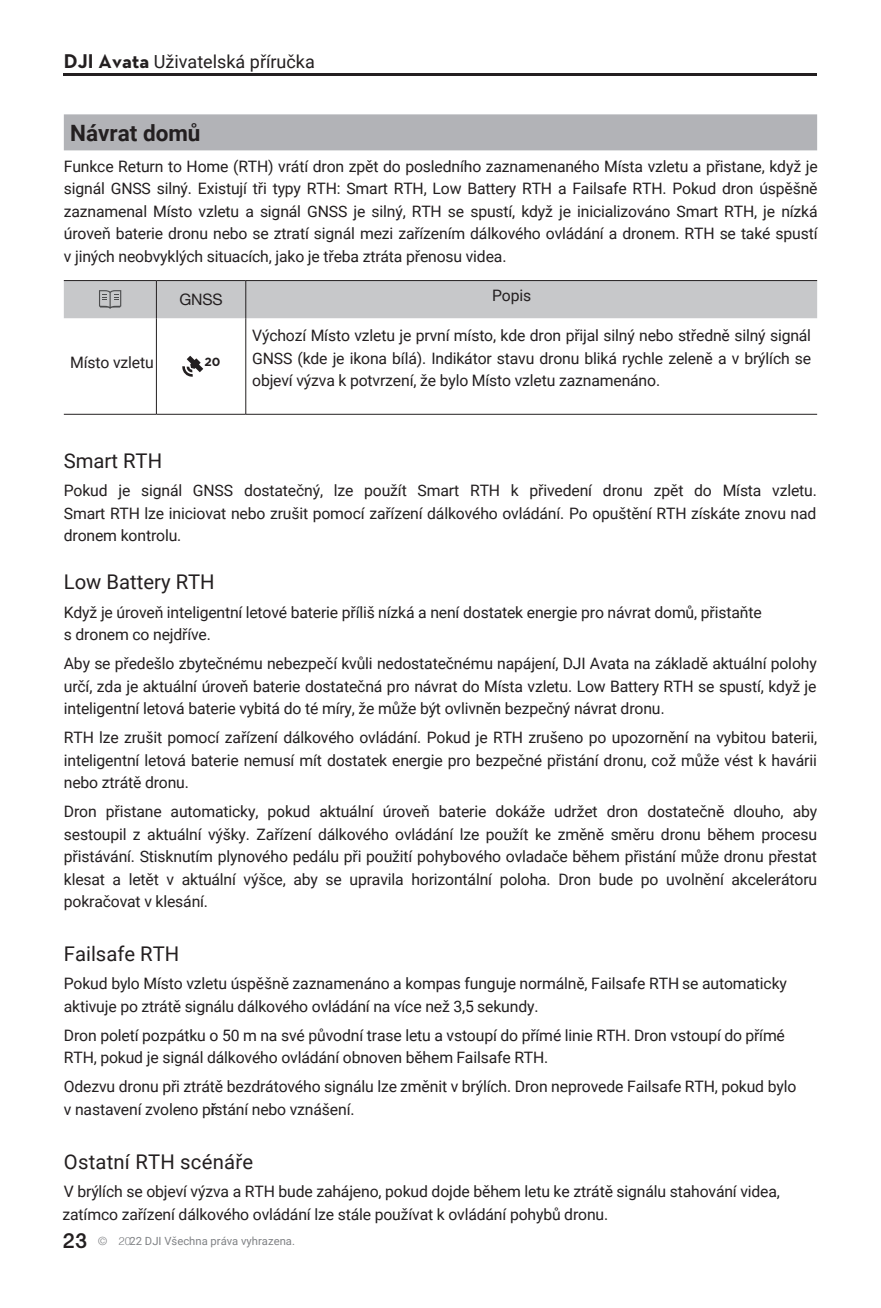
<style>
.page{position:relative;width:881px;height:1308px;background:#fff}
.page>*{position:absolute;margin:0;border:0;box-sizing:border-box;transform-origin:0 0}
.t1{font:700 22.5px "Roboto";color:#231f20}
.t2{font:20.25px "Roboto";color:#231f20}
.t3{font:18px "Roboto";color:#231f20}
.t4{font:15.75px/22.5px "Roboto";letter-spacing:-.01em;color:#231f20;text-align:justify}
.t5{font:15.75px "Helvetica Neue";color:#231f20}
.t6{font:700 11.7px "Gotham";color:#231f20}
.t7{font:11.25px "Roboto";color:#808285}
.s1{font-family:"Dji";font-weight:700;font-size:20.25px}
.s2{font-family:"Helvetica Neue";font-weight:300}
.s3{font-family:"Gujarati Sangam MN";font-weight:700;font-size:18px;color:#231f20}
.s4{font-family:"Helvetica";font-weight:300}
</style>
<div class="page">
<hr style="left:64px;top:74px;width:752px;height:2px;background:#231f20">
<div style="left:64px;top:114px;width:752px;height:36px;background:#b2b3b7"></div>
<hr style="left:156px;top:318px;width:1px;height:96px;background:#231f20">
<hr style="left:156px;top:414px;width:90px;height:1px;background:#231f20">
<hr style="left:245px;top:318px;width:1px;height:96px;background:#231f20">
<hr style="left:64px;top:414px;width:92px;height:1px;background:#231f20">
<hr style="left:246px;top:414px;width:570px;height:1px;background:#231f20">
<div style="left:64px;top:280px;width:752px;height:38px;background:#c7c8ca"></div>
<svg style="left:182px;top:356px;width:21px;height:21px"></svg>
<p class="t3" style="left:64px;top:49px;width:252px"><span class="s1">DJI Avata</span> Uživatelská příručka</p>
<h1 class="t1" style="left:70px;top:117px;width:132px">Návrat domů</h1>
<p class="t4" style="left:64px;top:154px;width:755px">Funkce Return to Home (RTH) vrátí dron zpět do posledního zaznamenaného Místa vzletu a přistane, když je signál GNSS silný. Existují tři typy RTH: Smart RTH, Low Battery RTH a Failsafe RTH. Pokud dron úspěšně zaznamenal Místo vzletu a signál GNSS je silný, RTH se spustí, když je inicializováno Smart RTH, je nízká úroveň baterie dronu nebo se ztratí signál mezi zařízením dálkového ovládání a dronem. RTH se také spustí v jiných neobvyklých situacích, jako je třeba ztráta přenosu videa.</p>
<p class="t5" style="left:179px;top:293px;width:45px">GNSS</p>
<p class="t4" style="left:492px;top:283px;width:41px">Popis</p>
<p class="t4" style="left:70px;top:351px;width:85px">Místo vzletu</p>
<p class="t6" style="left:204px;top:356px;width:17px">20</p>
<p class="t4" style="left:252px;top:324px;width:560px">Výchozí Místo vzletu je první místo, kde dron přijal silný nebo středně silný signál GNSS (kde je ikona bílá). Indikátor stavu dronu bliká rychle zeleně a v brýlích se objeví výzva k potvrzení, že bylo Místo vzletu zaznamenáno.</p>
<p class="t2" style="left:64px;top:446px;width:100px">Smart RTH</p>
<p class="t4" style="left:64px;top:479px;width:754px">Pokud je signál GNSS dostatečný, lze použít Smart RTH k přivedení dronu zpět do Místa vzletu.<br>Smart RTH lze iniciovat nebo zrušit pomocí zařízení dálkového ovládání. Po opuštění RTH získáte znovu nad dronem kontrolu.</p>
<p class="t2" style="left:64px;top:568px;width:152px">Low Battery RTH</p>
<p class="t4" style="left:64px;top:600px;width:699px">Když je úroveň inteligentní letové baterie příliš nízká a není dostatek energie pro návrat domů, přistaňte s dronem co nejdříve.</p>
<p class="t4" style="left:64px;top:652px;width:754px">Aby se předešlo zbytečnému nebezpečí kvůli nedostatečnému napájení, DJI Avata na základě aktuální polohy určí, zda je aktuální úroveň baterie dostatečná pro návrat do Místa vzletu. Low Battery RTH se spustí, když je inteligentní letová baterie vybitá do té míry, že může být ovlivněn bezpečný návrat dronu<span class="s2">.</span></p>
<p class="t4" style="left:64px;top:726px;width:754px">RTH lze zrušit pomocí zařízení dálkového ovládání. Pokud je RTH zrušeno po upozornění na vybitou baterii, inteligentní letová baterie nemusí mít dostatek energie pro bezpečné přistání dronu, což může vést k havárii nebo ztrátě dronu.</p>
<p class="t4" style="left:64px;top:799px;width:754px">Dron přistane automaticky, pokud aktuální úroveň baterie dokáže udržet dron dostatečně dlouho, aby sestoupil z aktuální výšky. Zařízení dálkového ovládání lze použít ke změně směru dronu během procesu přistávání. Stisknutím plynového pedálu při použití pohybového ovladače během přistání může dronu přestat klesat a letět v aktuální výšce, aby se upravila horizontální poloha. Dron bude po uvolnění akcelerátoru pokračovat v klesání.</p>
<p class="t2" style="left:64px;top:939px;width:117px">Failsafe RTH</p>
<p class="t4" style="left:64px;top:971px;width:724px">Pokud bylo Místo vzletu úspěšně zaznamenáno a kompas funguje normálně, Failsafe RTH se automaticky aktivuje po ztrátě signálu dálkového ovládání na více než 3,5 sekundy.</p>
<p class="t4" style="left:64px;top:1023px;width:722px">Dron poletí pozpátku o 50 m na své původní trase letu a vstoupí do přímé linie RTH. Dron vstoupí do přímé<br>RTH, pokud je signál dálkového ovládání obnoven během Failsafe RTH.</p>
<p class="t4" style="left:64px;top:1074px;width:733px">Odezvu dronu při ztrátě bezdrátového signálu lze změnit v brýlích. Dron neprovede Failsafe RTH, pokud bylo v nastavení zvoleno pistání nebo vznášení.</p>
<p class="t4" style="left:211px;top:1097px;width:7px">ř</p>
<p class="t2" style="left:64px;top:1147px;width:191px">Ostatní RTH scénáře</p>
<p class="t4" style="left:63px;top:1180px;width:718px">V brýlích se objeví výzva a RTH bude zahájeno, pokud dojde během letu ke ztrátě signálu stahování videa, zatímco zařízení dálkového ovládání lze stále používat k ovládání pohybů dronu.</p>
<p class="t7" style="left:63px;top:1233px;width:234px"><span class="s3">23</span> <span class="s4">© 20</span>22 DJI Všechna práva vyhrazena.</p>
</div>
